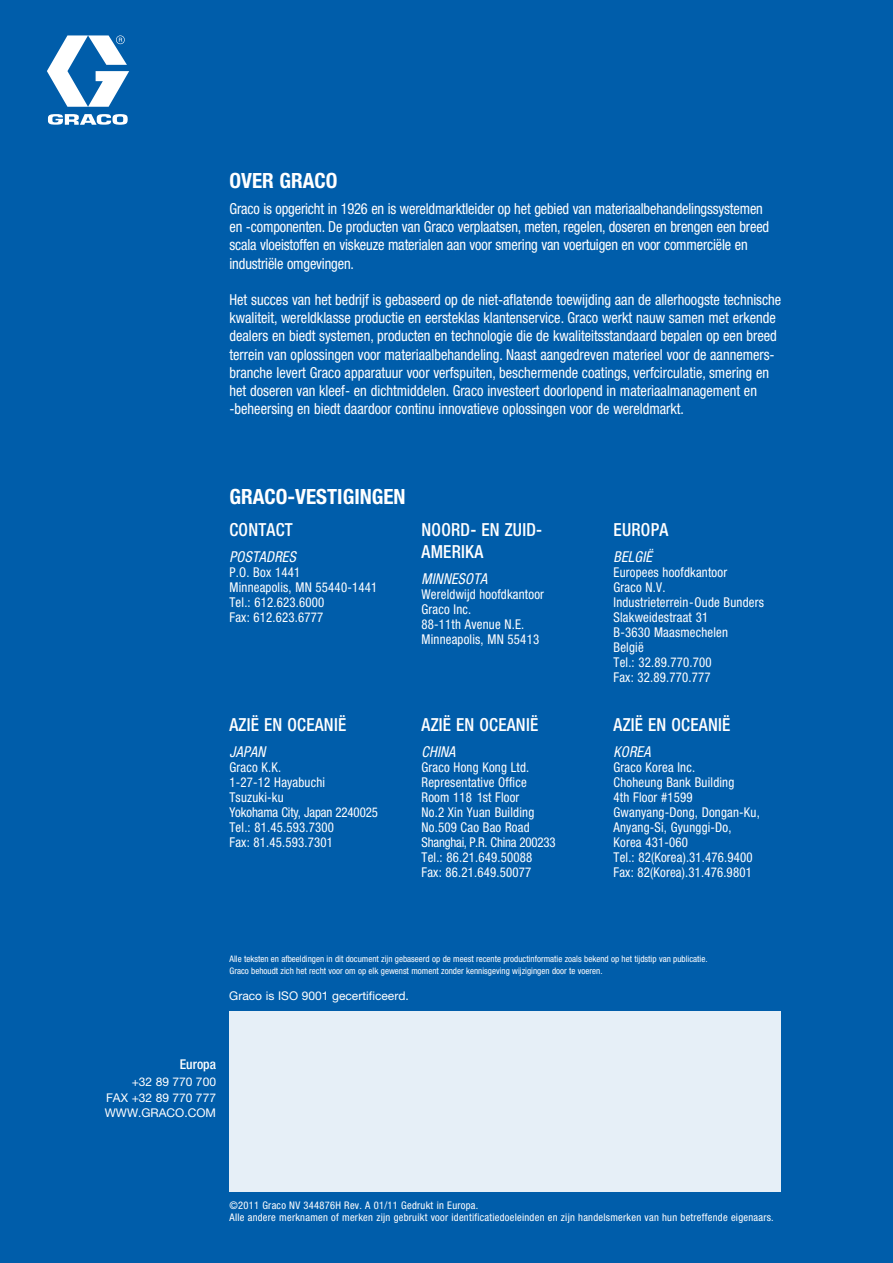
<style>
.page{position:relative;width:893px;height:1263px;background:#005daa}
.page>*{position:absolute;margin:0;border:0;box-sizing:border-box;transform-origin:0 0}
.t1{font:700 condensed 21px "Helvetica Neue LT Std";color:#fff}
.t2{font:500 condensed 18px/21.6px "Helvetica Neue LT Std";letter-spacing:.015em;color:#fff;scale:.95 1}
.t3{font:condensed 15.15px/18.1px "Helvetica Neue LT Std";color:#fff;scale:.95 1}
.t4{font:italic condensed 15px "Helvetica Neue LT Std";letter-spacing:.015em;color:#fff;scale:.95 1}
.t5{font:condensed 13.5px/15px "Helvetica Neue LT Std";letter-spacing:.015em;color:#fff;scale:.95 1}
.t6{font:500 condensed 13.5px "Helvetica Neue LT Std";color:#fff}
.t7{font:12px/16.5px "Helvetica Neue LT Std";color:#fff;text-align:right}
.t8{font:condensed 10.5px/12px "Helvetica Neue LT Std";letter-spacing:.025em;color:#fff}
.t9{font:condensed 9px/12px "Helvetica Neue LT Std";color:#fff}
</style>
<div class="page">
<div style="left:229px;top:1011px;width:552px;height:180px;background:#e6eff7"></div>
<svg style="left:47px;top:35px;width:82px;height:90px"></svg>
<h1 class="t1" style="left:229px;top:173px;width:109px">OVER GRACO</h1>
<p class="t3" style="left:229px;top:201px;width:570px">Graco is opgericht in 1926 en is wereldmarktleider op het gebied van materiaalbehandelingssystemen en -componenten. De producten van Graco verplaatsen, meten, regelen, doseren en brengen een breed scala vloeistoffen en viskeuze materialen aan voor smering van voertuigen en voor commerciële en industriële omgevingen.</p>
<p class="t3" style="left:229px;top:292px;width:582px">Het succes van het bedrijf is gebaseerd op de niet-aflatende toewijding aan de allerhoogste technische kwaliteit, wereldklasse productie en eersteklas klantenservice. Graco werkt nauw samen met erkende dealers en biedt systemen, producten en technologie die de kwaliteitsstandaard bepalen op een breed terrein van oplossingen voor materiaalbehandeling. Naast aangedreven materieel voor de aannemers&shy;branche levert Graco apparatuur voor verfspuiten, beschermende coatings, verfcirculatie, smering en het doseren van kleef- en dichtmiddelen. Graco investeert doorlopend in materiaalmanagement en -beheersing en biedt daardoor continu innovatieve oplossingen voor de wereldmarkt.</p>
<h1 class="t1" style="left:229px;top:489px;width:178px">GRACO-VESTIGINGEN</h1>
<p class="t2" style="left:229px;top:521px;width:68px">CONTACT</p>
<p class="t4" style="left:229px;top:551px;width:71px">POSTADRES</p>
<p class="t5" style="left:229px;top:566px;width:157px">P.O. Box 1441<br>Minneapolis, MN 55440-1441<br>Tel.: 612.623.6000<br>Fax: 612.623.6777</p>
<p class="t2" style="left:421px;top:521px;width:128px">NOORD- EN ZUID-<br>AMERIKA</p>
<p class="t4" style="left:421px;top:573px;width:71px">MINNESOTA</p>
<p class="t5" style="left:421px;top:588px;width:130px">Wereldwijd hoofdkantoor<br>Graco Inc.<br>88-11th Avenue N.E.<br>Minneapolis, MN 55413</p>
<p class="t2" style="left:229px;top:716px;width:124px">AZIË EN OCEANIË</p>
<p class="t4" style="left:229px;top:746px;width:39px">JAPAN</p>
<p class="t5" style="left:229px;top:761px;width:158px">Graco K.K.<br>1-27-12 Hayabuchi<br>Tsuzuki-ku<br>Yokohama City, Japan 2240025<br>Tel.: 81.45.593.7300<br>Fax: 81.45.593.7301</p>
<p class="t2" style="left:421px;top:716px;width:124px">AZIË EN OCEANIË</p>
<p class="t4" style="left:421px;top:746px;width:37px">CHINA</p>
<p class="t5" style="left:421px;top:761px;width:143px">Graco Hong Kong Ltd.<br>Representative Office<br>Room 118 1st Floor<br>No.2 Xin Yuan Building<br>No.509 Cao Bao Road<br>Shanghai, P.R. China 200233<br>Tel.: 86.21.649.50088<br>Fax: 86.21.649.50077</p>
<p class="t2" style="left:613px;top:521px;width:59px">EUROPA</p>
<p class="t4" style="left:613px;top:551px;width:42px">BELGIË</p>
<p class="t5" style="left:613px;top:566px;width:160px">Europees hoofdkantoor<br>Graco N.V.<br>Industrieterrein-Oude Bunders<br>Slakweidestraat 31<br>B-3630 Maasmechelen<br>België<br>Tel.: 32.89.770.700<br>Fax: 32.89.770.777</p>
<p class="t2" style="left:613px;top:716px;width:124px">AZIË EN OCEANIË</p>
<p class="t4" style="left:613px;top:746px;width:40px">KOREA</p>
<p class="t5" style="left:613px;top:761px;width:155px">Graco Korea Inc.<br>Choheung Bank Building<br>4th Floor #1599<br>Gwanyang-Dong, Dongan-Ku,<br>Anyang-Si, Gyunggi-Do,<br>Korea 431-060<br>Tel.: 82(Korea).31.476.9400<br>Fax: 82(Korea).31.476.9801</p>
<p class="t9" style="left:229px;top:954px;width:480px">Alle teksten en afbeeldingen in dit document zijn gebaseerd op de meest recente productinformatie zoals bekend op het tijdstip van publicatie.<br>Graco behoudt zich het recht voor om op elk gewenst moment zonder kennisgeving wijzigingen door te voeren.</p>
<p class="t7" style="left:229px;top:989px;width:181px">Graco is ISO 9001 gecertificeerd.</p>
<p class="t6" style="left:180px;top:1060px;width:38px">Europa</p>
<p class="t7" style="left:106px;top:1075px;width:111px">+32 89 770 700<br>FAX +32 89 770 777</p>
<p class="t7" style="left:105px;top:1106px;width:113px">WWW.GRACO.COM</p>
<p class="t8" style="left:229px;top:1201px;width:546px">©2011 Graco NV 344876H Rev. A 01/11 Gedrukt in Europa.<br>Alle andere merknamen of merken zijn gebruikt voor identificatiedoeleinden en zijn handelsmerken van hun betreffende eigenaars.</p>
</div>
